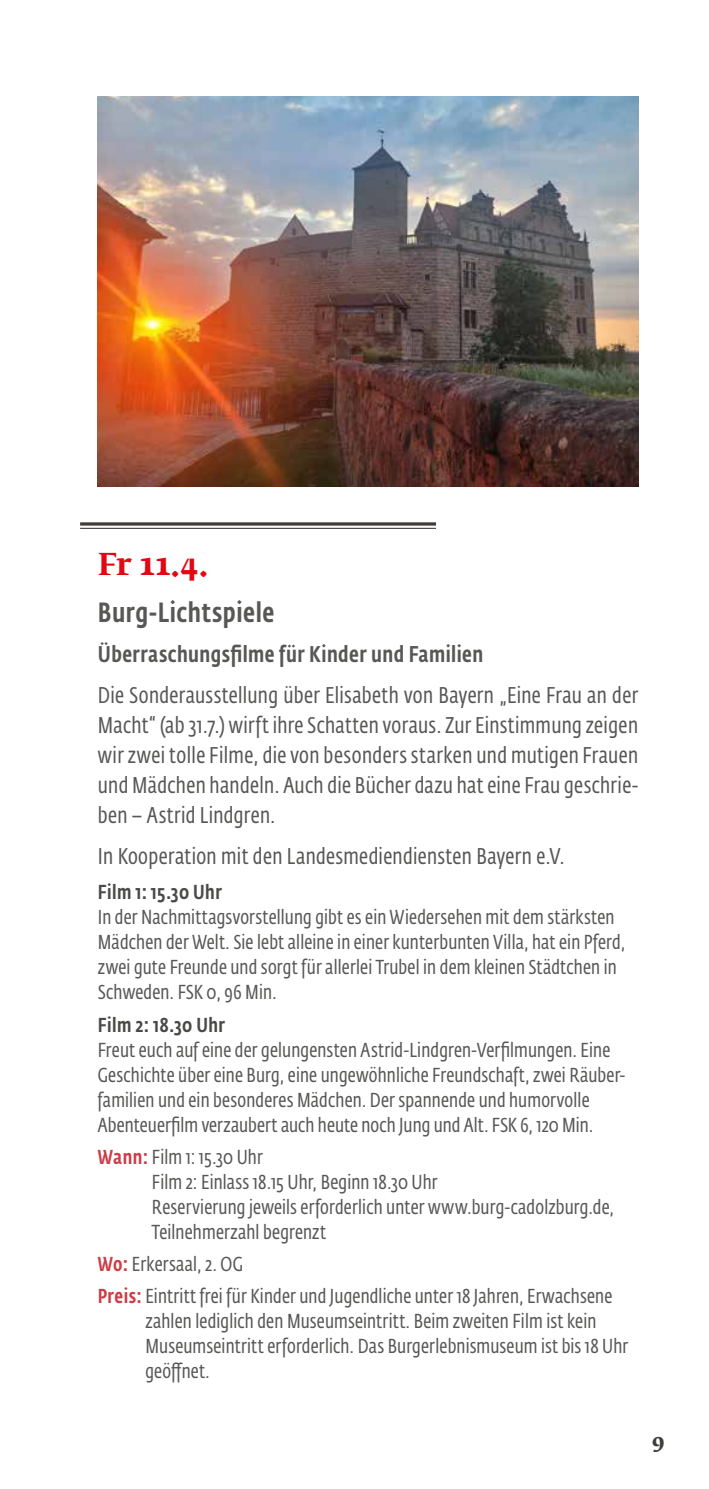
<style>
.page{position:relative;width:709px;height:1489px;background:#fff}
.page>*{position:absolute;margin:0;border:0;box-sizing:border-box;transform-origin:0 0}
.t1{font:700 30px "Fedra Serif B Std";color:#e30613}
.t2{font:500 27.5px "Fedra Sans Cond Std";letter-spacing:.02em;color:#575756}
.t3{font:22.5px/30px "Fedra Sans Cond Std";letter-spacing:.02em;color:#575756;text-align:justify}
.t4{font:500 22.5px "Fedra Sans Cond Std";letter-spacing:.02em;color:#575756}
.t5{font:20px/25px "Fedra Sans Cond Std";letter-spacing:.01em;color:#575756}
.t6{font:500 20px "Fedra Sans Cond Std";letter-spacing:.025em;color:#4a4a49}
.t7{font:700 20px "Fedra Serif B Pro";color:#3e3d3a}
.s1{font-weight:500;color:#cc3d47}
</style>
<div class="page">
<img style="left:98px;top:96px;width:540px;height:390px">
<hr style="left:80px;top:522px;width:356px;height:3px;background:#3e3d3a">
<hr style="left:80px;top:528px;width:356px;height:1px;background:#3e3d3a">
<h1 class="t1" style="left:98px;top:542px;width:111px">Fr 11.4.</h1>
<h2 class="t2" style="left:98px;top:595px;width:178px">Burg-Lichtspiele</h2>
<p class="t4" style="left:98px;top:641px;width:387px">Überraschungsfilme für Kinder und Familien</p>
<p class="t3" style="left:98px;top:680px;width:542px">Die Sonderausstellung über Elisabeth von Bayern „Eine Frau an der Macht“ (ab 31.7.) wirft ihre Schatten voraus. Zur Einstimmung zeigen wir zwei tolle Filme, die von besonders starken und mutigen Frauen und Mädchen handeln. Auch die Bücher dazu hat eine Frau geschrie&shy;ben – Astrid Lindgren.</p>
<p class="t3" style="left:98px;top:841px;width:468px">In Kooperation mit den Landesmediendiensten Bayern e.V.</p>
<p class="t6" style="left:98px;top:880px;width:125px">Film 1: 15.30 Uhr</p>
<p class="t5" style="left:98px;top:905px;width:529px">In der Nachmittagsvorstellung gibt es ein Wiedersehen mit dem stärksten Mädchen der Welt. Sie lebt alleine in einer kunterbunten Villa, hat ein Pferd, zwei gute Freunde und sorgt für allerlei Trubel in dem kleinen Städtchen in Schweden. FSK 0, 96 Min.</p>
<p class="t6" style="left:98px;top:1012px;width:129px">Film 2: 18.30 Uhr</p>
<p class="t5" style="left:98px;top:1037px;width:529px">Freut euch auf eine der gelungensten Astrid-Lindgren-Verfilmungen. Eine Geschichte über eine Burg, eine ungewöhnliche Freundschaft, zwei Räuber&shy;familien und ein besonderes Mädchen. Der spannende und humorvolle Abenteuerfilm verzaubert auch heute noch Jung und Alt. FSK 6, 120 Min.</p>
<p class="t5" style="left:152px;top:1144px;width:463px;text-indent:-54px"><span class="s1">Wann:</span> Film 1: 15.30 Uhr<br>Film 2: Einlass 18.15 Uhr, Beginn 18.30 Uhr<br>Reservierung jeweils erforderlich unter www.burg-cadolzburg.de, Teilnehmerzahl begrenzt</p>
<p class="t5" style="left:98px;top:1248px;width:516px;line-height:32px"><span class="s1">Wo:</span> Erkersaal, 2. OG<br><span class="s1">Preis:</span> Eintritt frei für Kinder und Jugendliche unter 18 Jahren, Erwachsene</p>
<p class="t5" style="left:145px;top:1308px;width:484px">zahlen lediglich den Museumseintritt. Beim zweiten Film ist kein<br>Museumseintritt erforderlich. Das Burgerlebnismuseum ist bis 18 Uhr geöffnet.</p>
<p class="t7" style="left:652px;top:1428px;width:14px">9</p>
</div>
